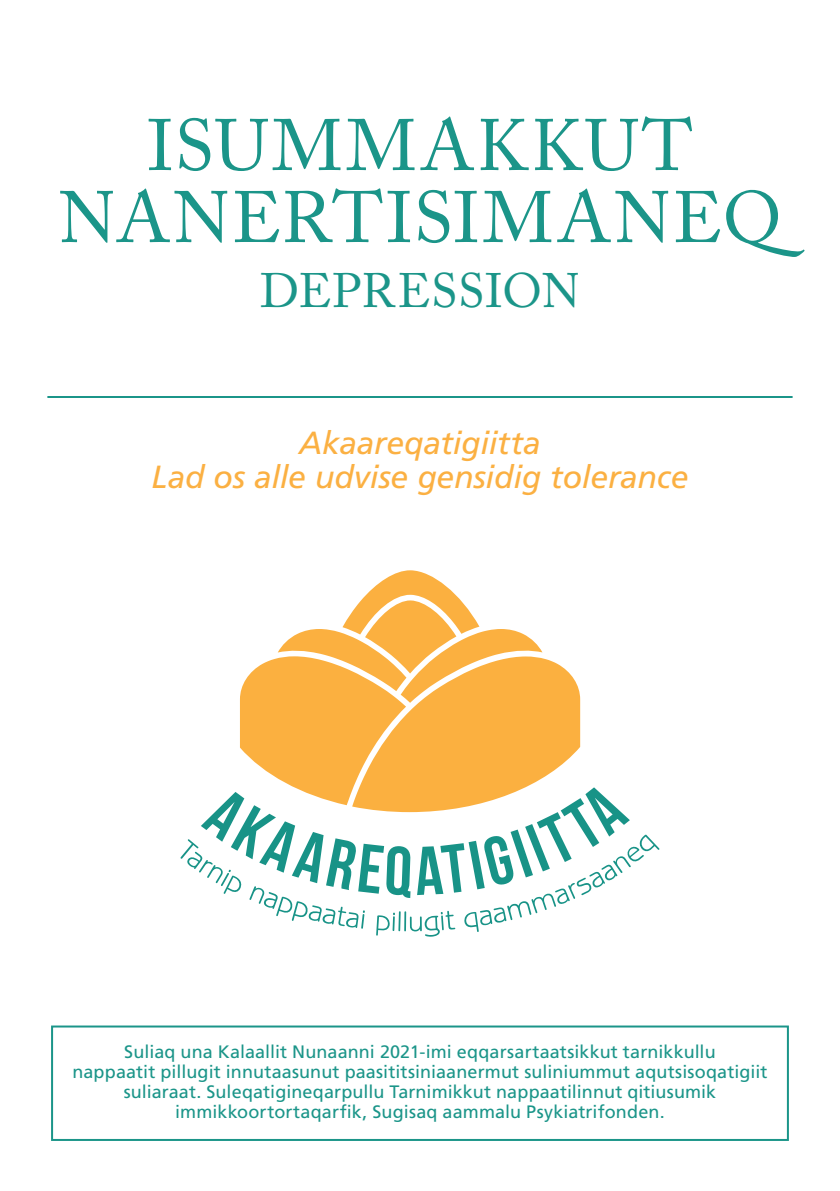
<style>
.page{position:relative;width:840px;height:1191px;background:#fff}
.page>*{position:absolute;margin:0;border:0;box-sizing:border-box;transform-origin:0 0}
.Forside_H1{font:72px/72px "Adobe Caslon Pro";letter-spacing:.035em;color:#1b9589;text-align:center}
.Forside_H1-2{font:48px "Adobe Caslon Pro";letter-spacing:.005em;color:#1b9589}
.t1{font:italic 32px "Frutiger LT Std";letter-spacing:-.01em;color:#fbb042}
.tabel{font:18px/20px "Frutiger LT Std";letter-spacing:.005em;color:#1b9589;text-align:center}
</style>
<div class="page">
<svg style="left:180px;top:570px;width:479px;height:366px"></svg>
<div style="left:51px;top:1025px;width:737px;height:116px;border:2px solid #1b9589"></div>
<hr style="left:47px;top:396px;width:745px;height:2px;background:#1b9589">
<p class="Forside_H1" style="left:59px;top:109px;width:724px">ISUMMAKKUT<br>NANERTISIMANEQ</p>
<p class="Forside_H1-2" style="left:260px;top:263px;width:321px">DEPRESSION</p>
<p class="t1" style="left:299px;top:425px;width:243px">Akaareqatigiitta</p>
<p class="t1" style="left:151px;top:458px;width:538px">Lad os alle udvise gensidig tolerance</p>
<p class="tabel" style="left:72px;top:1041px;width:696px">Suliaq una Kalaallit Nunaanni 2021-imi eqqarsartaatsikkut tarnikkullu<br>nappaatit pillugit innutaasunut paasititsiniaanermut suliniummut aqutsisoqatigiit suliaraat. Suleqatigineqarpullu Tarnimikkut nappaatilinnut qitiusumik immikkoortortaqarfik, Sugisaq aammalu Psykiatrifonden.</p>
</div>
